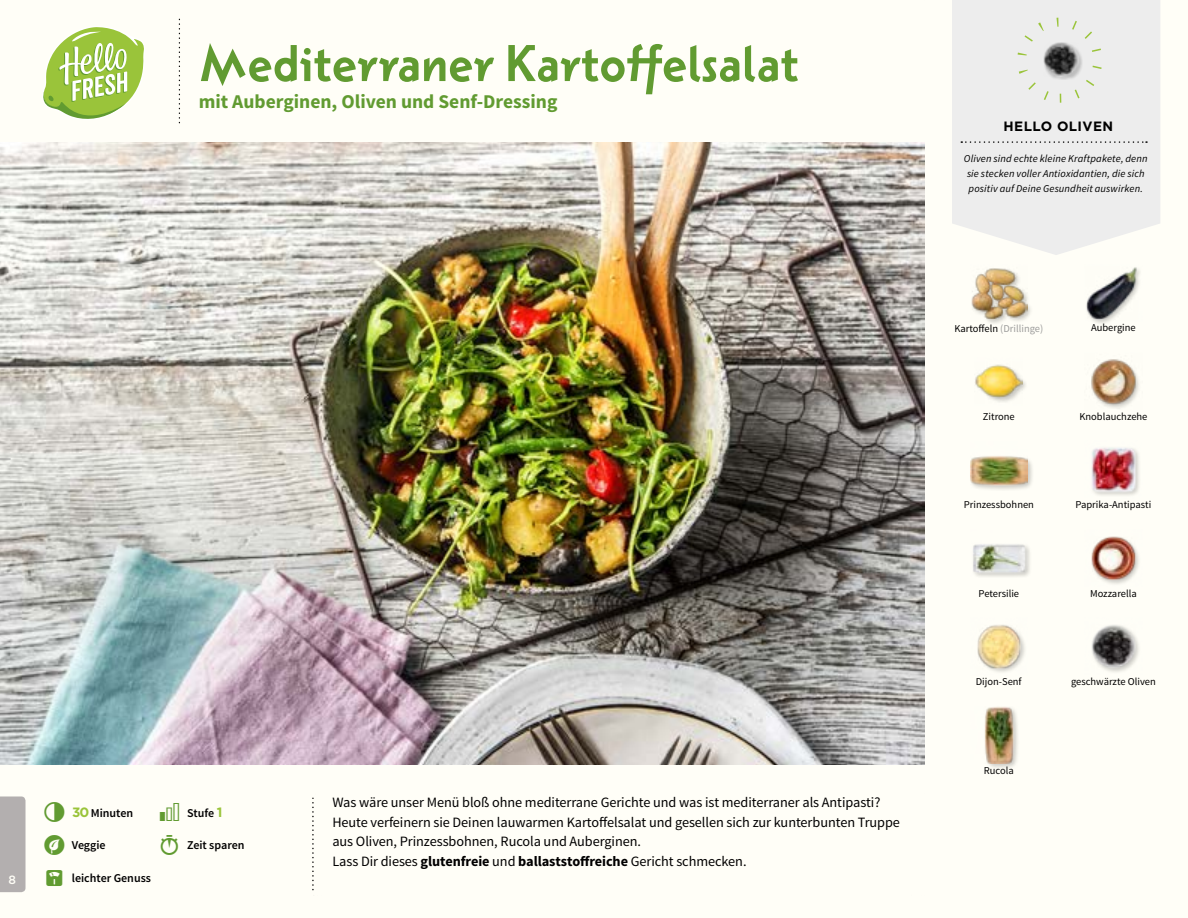
<style>
.page{position:relative;width:1188px;height:918px;background:#fffef7}
.page>*{position:absolute;margin:0;border:0;box-sizing:border-box;transform-origin:0 0}
.t1{font:700 54px "Instanter OT";letter-spacing:-.01em;color:#619b31}
.t2{font:700 19.5px "Source Sans Pro";color:#619b31}
.t3{font:14.25px/19.5px "Source Sans Pro";letter-spacing:-.005em;color:#000}
.t4{font:700 13.5px "Gotham";letter-spacing:.03em;color:#000}
.t5{font:600 12px "Source Sans Pro";color:#000}
.t6{font:500 12px "Gotham";color:#fffef7}
.t7{font:10.5px "Source Sans Pro";color:#000}
.t8{font:italic 10.5px/14.7px "Source Sans Pro";letter-spacing:.01em;color:#000}
.t9{font:10.5px "Source Sans Pro";color:#9d9d9c}
.s1{font-family:"Gotham";font-weight:700;font-size:13.5px;color:#9ac43a}
.s2{font-weight:700}
.s3{color:#000}
</style>
<div class="page">
<div style="left:984px;top:705px;width:36px;height:65px;background:#000;opacity:.2"></div>
<img style="left:984px;top:706px;width:36px;height:58px">
<img style="left:1091px;top:625px;width:48px;height:47px">
<img style="left:977px;top:624px;width:48px;height:48px">
<img style="left:1091px;top:536px;width:48px;height:48px">
<div style="left:971px;top:544px;width:61px;height:34px;background:#f4f3ec"></div>
<img style="left:973px;top:544px;width:55px;height:32px">
<img style="left:1091px;top:447px;width:48px;height:48px">
<div style="left:969px;top:455px;width:65px;height:36px;background:#000;opacity:.2"></div>
<img style="left:970px;top:455px;width:58px;height:36px">
<img style="left:1091px;top:359px;width:48px;height:50px">
<div style="left:977px;top:364px;width:51px;height:39px;background:#000;opacity:.2"></div>
<img style="left:975px;top:364px;width:48px;height:39px">
<div style="left:1085px;top:267px;width:57px;height:58px;background:#000;opacity:.2"></div>
<img style="left:1085px;top:267px;width:57px;height:54px">
<div style="left:971px;top:268px;width:61px;height:57px;background:#000;opacity:.2"></div>
<img style="left:971px;top:268px;width:57px;height:54px">
<svg style="left:43px;top:27px;width:101px;height:92px"></svg>
<div style="left:0;top:796px;width:26px;height:96px;background:#b3afaf"></div>
<div style="left:952px;top:0;width:208px;height:255px;background:#ededed"></div>
<svg style="left:961px;top:141px;width:186px;height:2px"></svg>
<img style="left:1038px;top:35px;width:46px;height:47px">
<div style="left:1017px;top:18px;width:85px;height:85px;border:9px dashed #9ac43a;border-radius:50%"></div>
<img style="left:0;top:142px;width:925px;height:623px">
<svg style="left:0;top:458px;width:11px;height:2px"></svg>
<p class="t6" style="left:9px;top:872px;width:9px">8</p>
<h1 class="t1" style="left:199px;top:31px;width:602px">Mediterraner Kartoffelsalat</h1>
<h2 class="t2" style="left:199px;top:89px;width:360px">mit Auberginen, Oliven und Senf-Dressing</h2>
<p class="t5" style="left:72px;top:805px;width:62px"><span class="s1">30</span> Minuten</p>
<p class="t3" style="left:332px;top:793px;width:569px">Was wäre unser Menü bloß ohne mediterrane Gerichte und was ist mediterraner als Antipasti?<br>Heute verfeinern sie Deinen lauwarmen Kartoffelsalat und gesellen sich zur kunterbunten Truppe aus Oliven, Prinzessbohnen, Rucola und Auberginen.<br>Lass Dir dieses <span class="s2">glutenfreie</span> und <span class="s2">ballaststoffreiche</span> Gericht schmecken.</p>
<p class="t5" style="left:187px;top:805px;width:37px">Stufe <span class="s1">1</span></p>
<p class="t5" style="left:72px;top:838px;width:35px">Veggie</p>
<p class="t5" style="left:187px;top:838px;width:59px">Zeit sparen</p>
<p class="t5" style="left:72px;top:870px;width:81px">leichter Genuss</p>
<p class="t4" style="left:1004px;top:117px;width:111px">HELLO OLIVEN</p>
<p class="t8" style="left:964px;top:152px;width:185px">Oliven sind echte kleine Kraftpakete, denn sie stecken voller Antioxidantien, die sich positiv auf Deine Gesundheit auswirken.</p>
<p class="t9" style="left:954px;top:322px;width:90px"><span class="s3">Kartoffeln</span> (Drillinge)</p>
<p class="t7" style="left:1091px;top:321px;width:46px">Aubergine</p>
<p class="t7" style="left:983px;top:410px;width:33px">Zitrone</p>
<p class="t7" style="left:1079px;top:410px;width:70px">Knoblauchzehe</p>
<p class="t7" style="left:964px;top:498px;width:72px">Prinzessbohnen</p>
<p class="t7" style="left:1076px;top:498px;width:77px">Paprika-Antipasti</p>
<p class="t7" style="left:979px;top:587px;width:42px">Petersilie</p>
<p class="t7" style="left:1090px;top:587px;width:48px">Mozzarella</p>
<p class="t7" style="left:976px;top:675px;width:47px">Dijon-Senf</p>
<p class="t7" style="left:1071px;top:675px;width:86px">geschwärzte Oliven</p>
<p class="t7" style="left:984px;top:764px;width:32px">Rucola</p>
</div>
